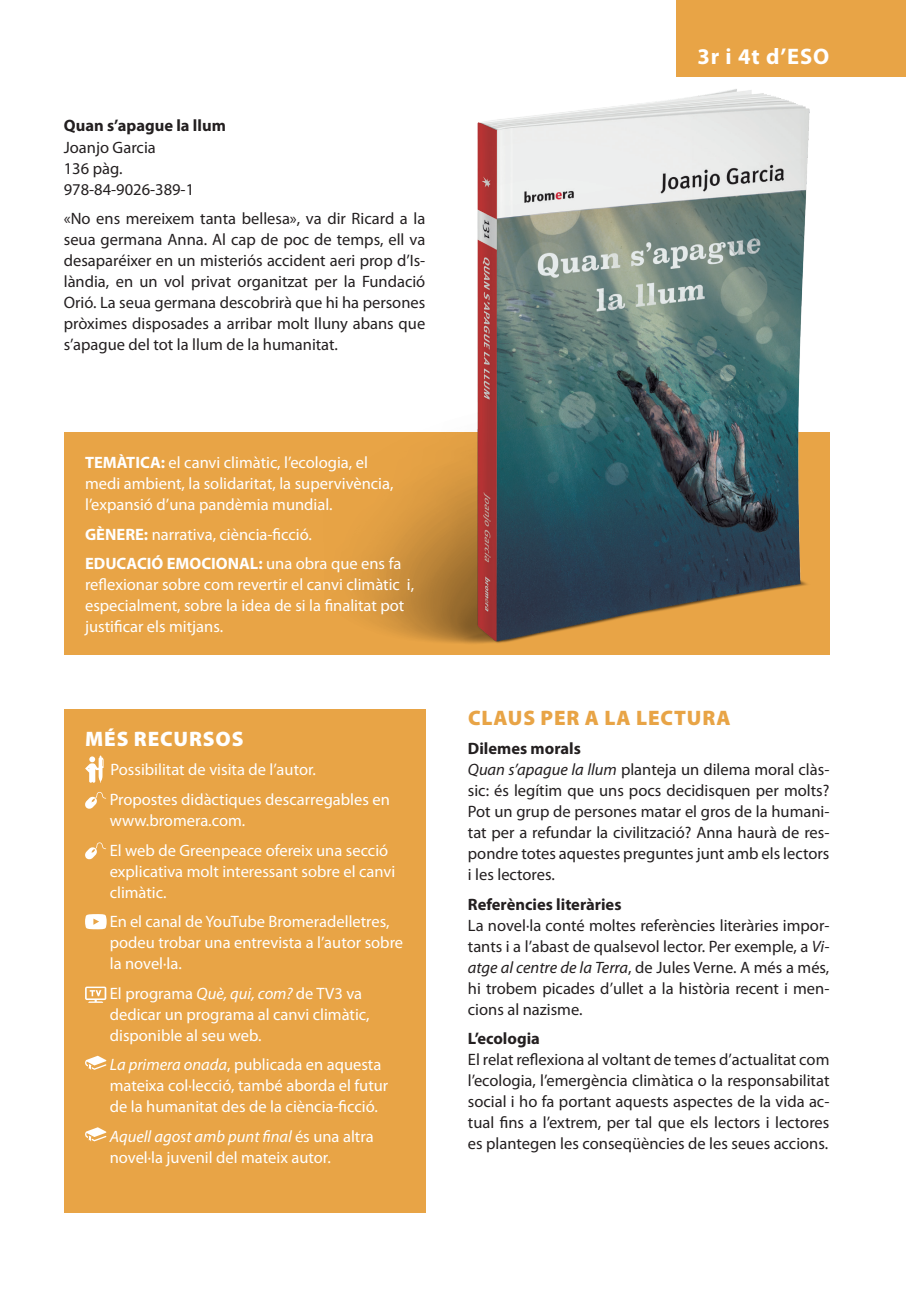
<style>
.page{position:relative;width:906px;height:1289px;background:#fff}
.page>*{position:absolute;margin:0;border:0;box-sizing:border-box;transform-origin:0 0}
.t1{font:700 22.5px "Myriad Pro";letter-spacing:.04em;color:#fff}
.Títol_Claus_1{font:900 21px "Myriad Pro";letter-spacing:.04em;color:#e8a446}
.t2{font:900 21px "Myriad Pro";letter-spacing:.04em;color:#fff}
.Temàtica__gènere{font:16.5px/21px "Myriad Pro";color:#fff}
.Text{font:16.5px/21px "Myriad Pro";color:#231f20;text-align:justify}
.Sinopsi{font:16.5px/21px "Myriad Pro";color:#231f20;text-align:justify}
.Títol_Claus_2{font:700 16.5px "Myriad Pro";color:#231f20}
.Text-2{font:700 16.5px "Myriad Pro";color:#231f20}
.s1{font-weight:700}
.s2{font-style:italic}
</style>
<div class="page">
<div style="left:64px;top:432px;width:765px;height:222px;background:#e8a446"></div>
<div style="left:64px;top:709px;width:361px;height:503px;background:#e8a446"></div>
<div style="left:676px;top:0;width:230px;height:77px;background:#e8a446"></div>
<img style="left:299px;top:89px;width:531px;height:566px">
<svg style="left:85px;top:755px;width:19px;height:27px"></svg>
<svg style="left:85px;top:792px;width:21px;height:17px"></svg>
<svg style="left:85px;top:842px;width:21px;height:17px"></svg>
<svg style="left:85px;top:914px;width:22px;height:15px"></svg>
<svg style="left:85px;top:986px;width:21px;height:16px"></svg>
<svg style="left:85px;top:1055px;width:21px;height:15px"></svg>
<svg style="left:85px;top:1127px;width:21px;height:14px"></svg>
<p class="Text-2" style="left:64px;top:115px;width:164px">Quan s’apague la llum</p>
<p class="Text" style="left:64px;top:136px;width:94px">Joanjo Garcia</p>
<p class="Text" style="left:64px;top:157px;width:60px">136 pàg.</p>
<p class="Text" style="left:64px;top:178px;width:132px">978-84-9026-389-1</p>
<p class="Sinopsi" style="left:64px;top:208px;width:363px">«No ens mereixem tanta bellesa», va dir Ricard a la seua germana Anna. Al cap de poc de temps, ell va desaparéixer en un misteriós accident aeri prop d’Is&shy;làndia, en un vol privat organitzat per la Fundació Orió. La seua germana descobrirà que hi ha persones pròximes disposades a arribar molt lluny abans que s’apague del tot la llum de la humanitat.</p>
<p class="Temàtica__gènere" style="left:85px;top:452px;width:310px"><span class="s1">TEMÀTICA:</span> el canvi climàtic, l’ecologia, el medi ambient, la solidaritat, la supervivència, l’expansió d’una pandèmia mundial.</p>
<p class="Temàtica__gènere" style="left:85px;top:523px;width:228px"><span class="s1">GÈNERE:</span> narrativa, ciència-ficció.</p>
<p class="Temàtica__gènere" style="left:85px;top:553px;width:331px"><span class="s1">EDUCACIÓ EMOCIONAL:</span> una obra que ens fa reflexionar sobre com revertir el canvi climàtic i, especialment, sobre la idea de si la finalitat pot justificar els mitjans.</p>
<p class="t2" style="left:85px;top:724px;width:160px">MÉS RECURSOS</p>
<p class="Temàtica__gènere" style="left:110px;top:754px;width:282px;line-height:29.5px">Possibilitat de visita de l’autor.<br>Propostes didàctiques descarregables en</p>
<p class="Temàtica__gènere" style="left:110px;top:805px;width:280px;line-height:29.5px">www.bromera.com.<br>El web de Greenpeace ofereix una secció</p>
<p class="Temàtica__gènere" style="left:110px;top:860px;width:287px">explicativa molt interessant sobre el canvi climàtic.</p>
<p class="Temàtica__gènere" style="left:110px;top:910px;width:295px">En el canal de YouTube Bromeradelletres, podeu trobar una entrevista a l’autor sobre la novel·la.</p>
<p class="Temàtica__gènere" style="left:110px;top:982px;width:261px">El programa <span class="s2">Què, qui, com?</span> de TV3 va dedicar un programa al canvi climàtic, disponible al seu web.</p>
<p class="Temàtica__gènere" style="left:110px;top:1053px;width:280px"><span class="s2">La primera onada</span>, publicada en aquesta mateixa col·lecció, també aborda el futur de la humanitat des de la ciència-ficció.</p>
<p class="Temàtica__gènere" style="left:110px;top:1125px;width:265px"><span class="s2">Aquell agost amb punt final</span> és una altra novel·la juvenil del mateix autor.</p>
<h1 class="t1" style="left:697px;top:42px;width:134px">3r i 4t d’ESO</h1>
<p class="Títol_Claus_1" style="left:468px;top:703px;width:264px">CLAUS PER A LA LECTURA</p>
<p class="Títol_Claus_2" style="left:468px;top:737px;width:114px">Dilemes morals</p>
<p class="Text" style="left:468px;top:759px;width:363px"><span class="s2">Quan s’apague la llum</span> planteja un dilema moral clàs&shy;sic: és legítim que uns pocs decidisquen per molts?<br>Pot un grup de persones matar el gros de la humani&shy;tat per a refundar la civilització? Anna haurà de res&shy;pondre totes aquestes preguntes junt amb els lectors i les lectores.</p>
<p class="Títol_Claus_2" style="left:468px;top:893px;width:155px">Referències literàries</p>
<p class="Text" style="left:468px;top:914px;width:363px">La novel·la conté moltes referències literàries impor&shy;tants i a l’abast de qualsevol lector. Per exemple, a <span class="s2">Vi&shy;atge al centre de la Terra</span>, de Jules Verne. A més a més, hi trobem picades d’ullet a la història recent i men&shy;cions al nazisme.</p>
<p class="Títol_Claus_2" style="left:468px;top:1027px;width:74px">L’ecologia</p>
<p class="Text" style="left:468px;top:1049px;width:363px">El relat reflexiona al voltant de temes d’actualitat com l’ecologia, l’emergència climàtica o la responsabilitat social i ho fa portant aquests aspectes de la vida ac&shy;tual fins a l’extrem, per tal que els lectors i lectores es plantegen les conseqüències de les seues accions.</p>
</div>
